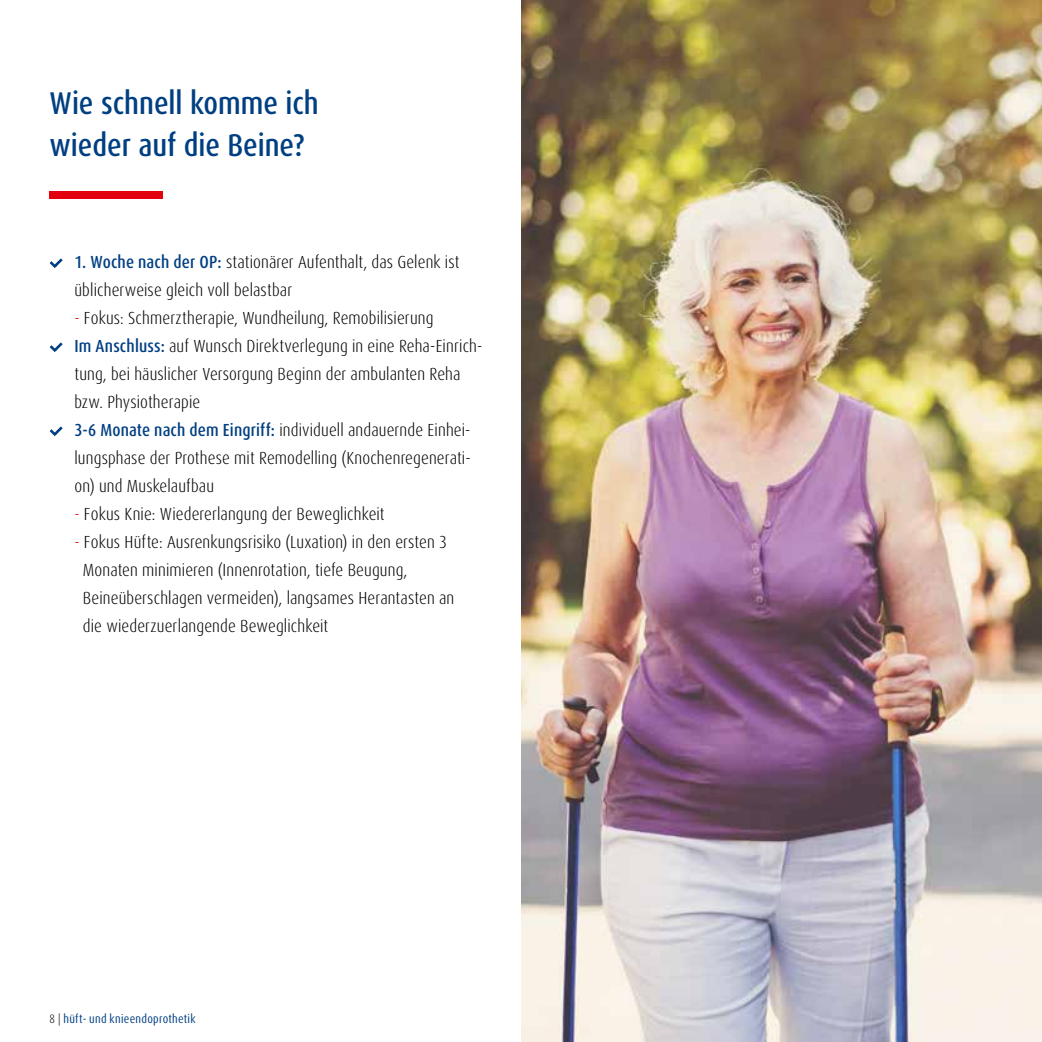
<style>
.page{position:relative;width:1042px;height:1042px;background:#fff}
.page>*{position:absolute;margin:0;border:0;box-sizing:border-box;transform-origin:0 0}
.t1{font:500 condensed 31.5px/42px "Dax OT";color:#003f82}
.t2{font:300 condensed 17.5px/28px "Dax OT";letter-spacing:.01em;color:#000}
.t3{font:condensed 12.25px "Dax OT";letter-spacing:.02em;color:#003f82}
.s1{font-weight:500;color:#003f82}
.s2{color:#e3000f}
.s3{font-weight:300;color:#000}
</style>
<div class="page">
<div style="left:50px;top:192px;width:113px;height:7px;background:#e3000f"></div>
<svg style="left:50px;top:258px;width:13px;height:10px"></svg>
<svg style="left:50px;top:342px;width:13px;height:10px"></svg>
<svg style="left:50px;top:426px;width:13px;height:10px"></svg>
<img style="left:521px;top:0;width:521px;height:1042px">
<h1 class="t1" style="left:50px;top:82px;width:271px">Wie schnell komme ich wieder auf die Beine?</h1>
<p class="t2" style="left:74px;top:248px;width:387px"><span class="s1">1. Woche nach der OP:</span> stationärer Aufenthalt, das Gelenk ist üblicherweise gleich voll belastbar</p>
<p class="t2" style="left:74px;top:304px;width:409px"><span class="s2">-</span> Fokus: Schmerztherapie, Wundheilung, Remobilisierung<br><span class="s1">Im Anschluss:</span> auf Wunsch Direktverlegung in eine Reha-Einrich&shy;tung, bei häuslicher Versorgung Beginn der ambulanten Reha bzw. Physiotherapie<br><span class="s1">3-6 Monate nach dem Eingriff:</span> individuell andauernde Einhei&shy;lungsphase der Prothese mit Remodelling (Knochenregenerati&shy;on) und Muskelaufbau</p>
<p class="t2" style="left:74px;top:500px;width:312px"><span class="s2">-</span> Fokus Knie: Wiedererlangung der Beweglichkeit</p>
<p class="t2" style="left:83px;top:528px;width:373px;text-indent:-8px"><span class="s2">-</span> Fokus Hüfte: Ausrenkungsrisiko (Luxation) in den ersten 3<br>Monaten minimieren (Innenrotation, tiefe Beugung, Beineüberschlagen vermeiden), langsames Herantasten an die wiederzuerlangende Beweglichkeit</p>
<p class="t3" style="left:50px;top:1011px;width:147px"><span class="s3">8 |</span> hüft- und knieendoprothetik</p>
</div>
